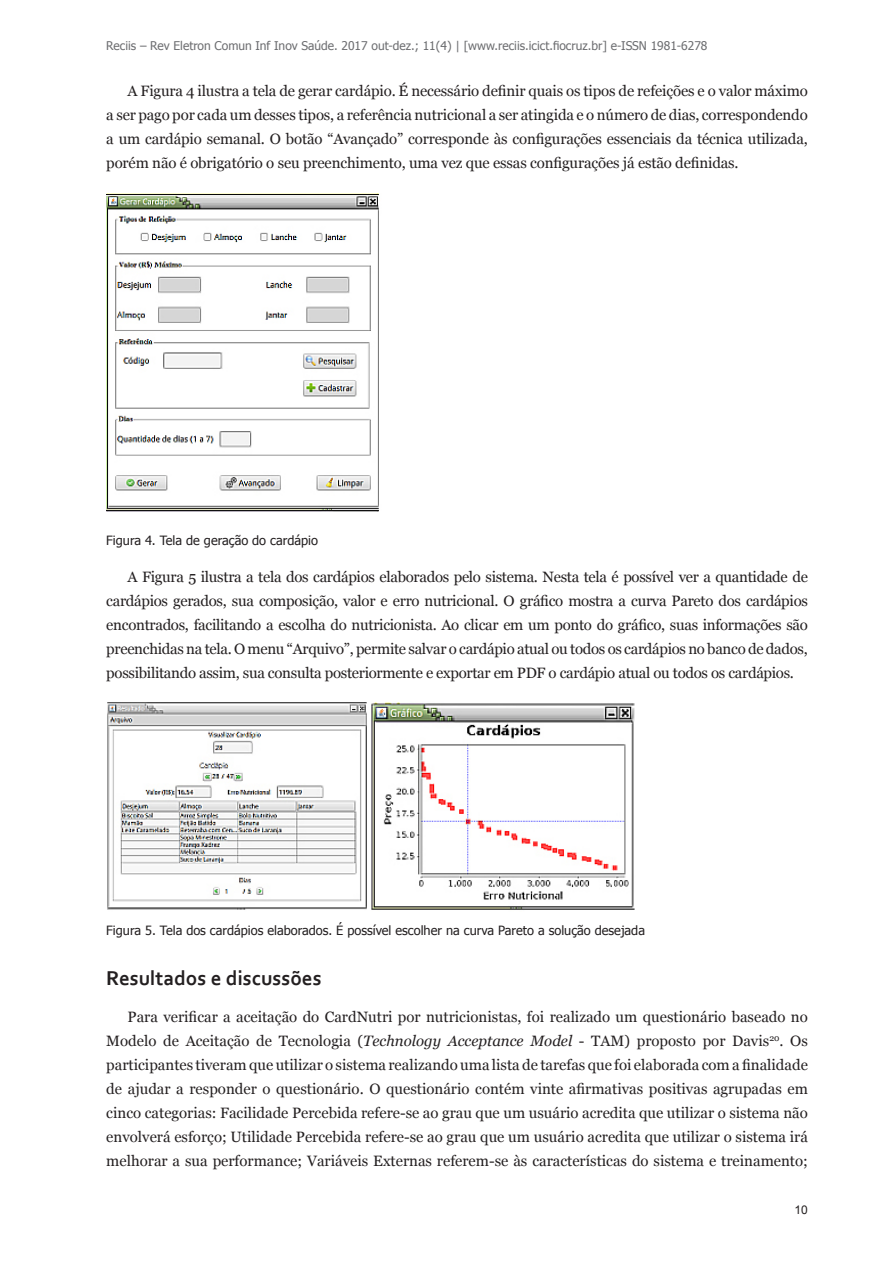
<style>
.page{position:relative;width:893px;height:1263px;background:#fff}
.page>*{position:absolute;margin:0;border:0;box-sizing:border-box;transform-origin:0 0}
.t1{font:700 21px "Corbel";color:#231f20}
.t2{font:15px/24px "Georgia";letter-spacing:-.01em;color:#231f20;text-align:justify}
.t3{font:12.75px "Tahoma";color:#231f20}
.t4{font:12px "Tahoma";color:#6c6d70}
.t5{font:12px "Arial";color:#231f20}
.s1{font-style:italic}
</style>
<div class="page">
<img style="left:106px;top:194px;width:273px;height:318px">
<img style="left:107px;top:702px;width:528px;height:208px">
<p class="t4" style="left:106px;top:38px;width:603px">Reciis – Rev Eletron Comun Inf Inov Saúde. 2017 out-dez.; 11(4) | [www.reciis.icict.fiocruz.br] e-ISSN 1981-6278</p>
<p class="t2" style="left:106px;top:80px;width:703px;text-indent:21px">A Figura 4 ilustra a tela de gerar cardápio. É necessário definir quais os tipos de refeições e o valor máximo a ser pago por cada um desses tipos, a referência nutricional a ser atingida e o número de dias, correspondendo a um cardápio semanal. O botão “Avançado” corresponde às configurações essenciais da técnica utilizada, porém não é obrigatório o seu preenchimento, uma vez que essas configurações já estão definidas.</p>
<p class="t3" style="left:106px;top:532px;width:213px">Figura 4. Tela de geração do cardápio</p>
<p class="t2" style="left:106px;top:565px;width:703px;text-indent:21px">A Figura 5 ilustra a tela dos cardápios elaborados pelo sistema. Nesta tela é possível ver a quantidade de cardápios gerados, sua composição, valor e erro nutricional. O gráfico mostra a curva Pareto dos cardápios encontrados, facilitando a escolha do nutricionista. Ao clicar em um ponto do gráfico, suas informações são preenchidas na tela. O menu “Arquivo”, permite salvar o cardápio atual ou todos os cardápios no banco de dados, possibilitando assim, sua consulta posteriormente e exportar em PDF o cardápio atual ou todos os cardápios.</p>
<p class="t3" style="left:106px;top:923px;width:540px">Figura 5. Tela dos cardápios elaborados. É possível escolher na curva Pareto a solução desejada</p>
<h1 class="t1" style="left:106px;top:965px;width:217px">Resultados e discussões</h1>
<p class="t2" style="left:106px;top:1005px;width:703px;text-indent:21px">Para verificar a aceitação do CardNutri por nutricionistas, foi realizado um questionário baseado no Modelo de Aceitação de Tecnologia (<span class="s1">Technology Acceptance Model</span> - TAM) proposto por Davis<sup>20</sup>. Os participantes tiveram que utilizar o sistema realizando uma lista de tarefas que foi elaborada com a finalidade de ajudar a responder o questionário. O questionário contém vinte afirmativas positivas agrupadas em cinco categorias: Facilidade Percebida refere-se ao grau que um usuário acredita que utilizar o sistema não envolverá esforço; Utilidade Percebida refere-se ao grau que um usuário acredita que utilizar o sistema irá melhorar a sua performance; Variáveis Externas referem-se às características do sistema e treinamento;</p>
<p class="t5" style="left:795px;top:1202px;width:15px">10</p>
</div>
